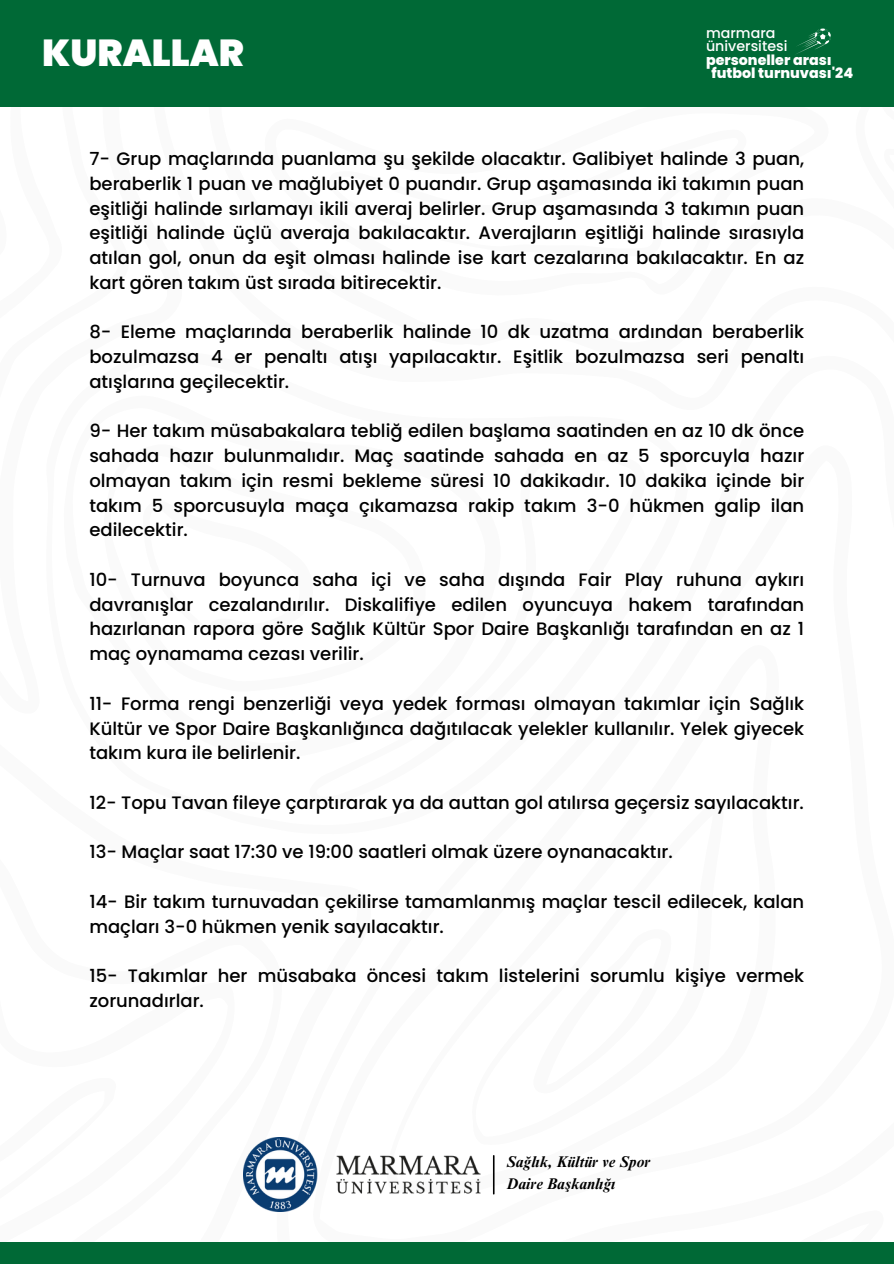
<style>
.page{position:relative;width:894px;height:1264px;background:#fff}
.page>*{position:absolute;margin:0;border:0;box-sizing:border-box;transform-origin:0 0}
.t1{font:900 37.5px "Poppins";color:#fff}
.t2{font:500 18px/24.8px "Poppins";color:#000;text-align:justify}
.t3{font:italic 700 15.45px/21.5px "Times NRMT Pro";color:#000}
.t4{font:800 14.25px/13.4px "Poppins";color:#fff}
.t5{font:500 14.25px "Poppins";color:#fff}
</style>
<div class="page">
<div style="left:0;top:0;width:893px;height:106px;background:#006936"></div>
<div style="left:0;top:1241px;width:893px;height:22px;background:#006936"></div>
<img style="left:243px;top:1137px;width:237px;height:74px">
<hr style="left:493px;top:1155px;width:1px;height:38px;background:#000">
<svg style="left:796px;top:28px;width:35px;height:26px"></svg>
<h2 class="t1" style="left:42px;top:26px;width:203px">KURALLAR</h2>
<h1 class="t5" style="left:705px;top:23px;width:71px">marmara</h1>
<p class="t5" style="left:705px;top:36px;width:83px">üniversitesi</p>
<p class="t4" style="left:711px;top:53px;width:143px;text-indent:-5px">personeller arası futbol turnuvası'24</p>
<p class="t2" style="left:89px;top:146px;width:716px">7- Grup maçlarında puanlama şu şekilde olacaktır. Galibiyet halinde 3 puan, beraberlik 1 puan ve mağlubiyet 0 puandır. Grup aşamasında iki takımın puan eşitliği halinde sırlamayı ikili averaj belirler. Grup aşamasında 3 takımın puan eşitliği halinde üçlü averaja bakılacaktır. Averajların eşitliği halinde sırasıyla atılan gol, onun da eşit olması halinde ise kart cezalarına bakılacaktır. En az kart gören takım üst sırada bitirecektir.</p>
<p class="t2" style="left:89px;top:319px;width:716px">8- Eleme maçlarında beraberlik halinde 10 dk uzatma ardından beraberlik bozulmazsa 4 er penaltı atışı yapılacaktır. Eşitlik bozulmazsa seri penaltı atışlarına geçilecektir.</p>
<h2 class="t2" style="left:89px;top:418px;width:716px">9- Her takım müsabakalara tebliğ edilen başlama saatinden en az 10 dk önce sahada hazır bulunmalıdır. Maç saatinde sahada en az 5 sporcuyla hazır olmayan takım için resmi bekleme süresi 10 dakikadır. 10 dakika içinde bir takım 5 sporcusuyla maça çıkamazsa rakip takım 3-0 hükmen galip ilan edilecektir.</h2>
<h2 class="t2" style="left:89px;top:567px;width:716px">10- Turnuva boyunca saha içi ve saha dışında Fair Play ruhuna aykırı davranışlar cezalandırılır. Diskalifiye edilen oyuncuya hakem tarafından hazırlanan rapora göre Sağlık Kültür Spor Daire Başkanlığı tarafından en az 1 maç oynamama cezası verilir.</h2>
<h2 class="t2" style="left:89px;top:691px;width:716px">11- Forma rengi benzerliği veya yedek forması olmayan takımlar için Sağlık Kültür ve Spor Daire Başkanlığınca dağıtılacak yelekler kullanılır. Yelek giyecek takım kura ile belirlenir.</h2>
<h2 class="t2" style="left:89px;top:790px;width:715px">12- Topu Tavan fileye çarptırarak ya da auttan gol atılırsa geçersiz sayılacaktır.</h2>
<h2 class="t2" style="left:89px;top:839px;width:584px">13- Maçlar saat 17:30 ve 19:00 saatleri olmak üzere oynanacaktır.</h2>
<h2 class="t2" style="left:89px;top:889px;width:716px">14- Bir takım turnuvadan çekilirse tamamlanmış maçlar tescil edilecek, kalan maçları 3-0 hükmen yenik sayılacaktır.</h2>
<h2 class="t2" style="left:89px;top:963px;width:716px">15- Takımlar her müsabaka öncesi takım listelerini sorumlu kişiye vermek zorunadırlar.</h2>
<p class="t3" style="left:506px;top:1153px;width:145px">Sağlık, Kültür ve Spor<br>Daire Başkanlığı</p>
</div>
